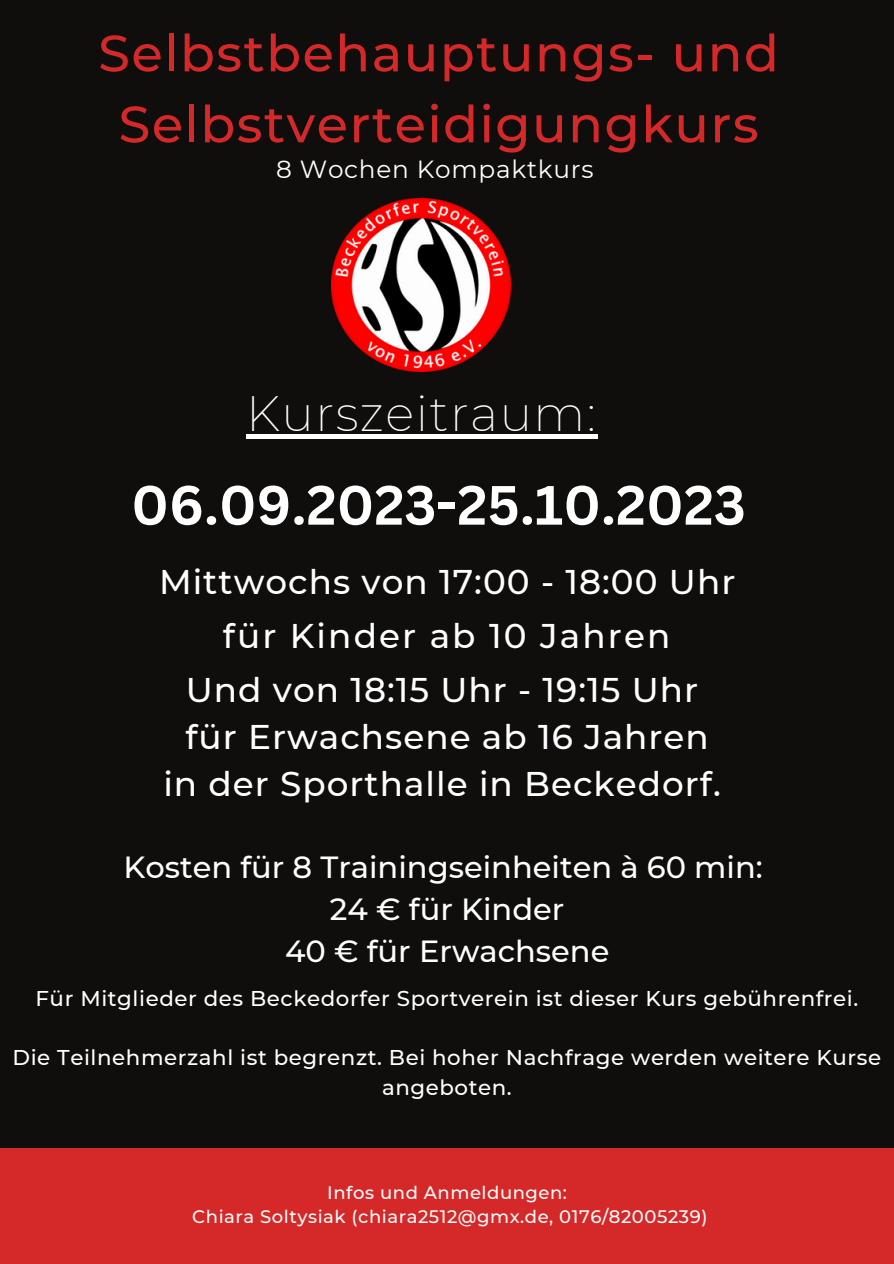
<style>
.page{position:relative;width:894px;height:1264px;background:#fff}
.page>*{position:absolute;margin:0;border:0;box-sizing:border-box;transform-origin:0 0}
.t1{font:700 54px "Canva Sans";color:#fff}
.t2{font:500 51px/70.9px "Montserrat";letter-spacing:.03em;color:#d52929;text-align:center}
.t3{font:200 48.6px "Montserrat";letter-spacing:.03em;color:#fff}
.t4{font:500 34.2px "Montserrat";letter-spacing:.03em;color:#fff}
.t5{font:500 34.2px "Montserrat";letter-spacing:.06em;color:#fff}
.t6{font:500 30.45px "Montserrat";color:#fff}
.t7{font:24.75px "Montserrat";letter-spacing:.03em;color:#fff}
.t8{font:500 21.3px/29.7px "Montserrat";letter-spacing:.025em;color:#fff;text-align:center}
.t9{font:500 18px "Montserrat";letter-spacing:.03em;color:#fcfcfc}
</style>
<div class="page">
<div style="left:0;top:0;width:893px;height:1263px;background:#d52929"></div>
<div style="left:0;top:0;width:893px;height:1148px;background:#0f0e0c"></div>
<div style="left:246px;top:434px;width:351px;height:5px;background:#fff"></div>
<img style="left:331px;top:199px;width:179px;height:172px">
<p class="t2" style="left:98px;top:18px;width:682px">Selbstbehauptungs- und<br>Selbstverteidigungkurs</p>
<p class="t7" style="left:276px;top:154px;width:319px">8 Wochen Kompaktkurs</p>
<p class="t3" style="left:246px;top:384px;width:351px">Kurszeitraum:</p>
<p class="t1" style="left:131px;top:467px;width:616px">06.09.2023-25.10.2023</p>
<p class="t4" style="left:159px;top:560px;width:577px">Mittwochs von 17:00 - 18:00 Uhr</p>
<p class="t5" style="left:223px;top:614px;width:449px">für Kinder ab 10 Jahren</p>
<p class="t4" style="left:186px;top:668px;width:514px">Und von 18:15 Uhr - 19:15 Uhr</p>
<p class="t4" style="left:185px;top:716px;width:525px">für Erwachsene ab 16 Jahren</p>
<p class="t4" style="left:163px;top:763px;width:559px">in der Sporthalle in Beckedorf.</p>
<p class="t6" style="left:123px;top:848px;width:640px">Kosten für 8 Trainingseinheiten à 60 min:</p>
<p class="t6" style="left:330px;top:890px;width:236px">24 € für Kinder</p>
<p class="t6" style="left:285px;top:932px;width:326px">40 € für Erwachsene</p>
<p class="t8" style="left:35px;top:983px;width:824px">Für Mitglieder des Beckedorfer Sportverein ist dieser Kurs gebührenfrei.</p>
<p class="t8" style="left:13px;top:1042px;width:870px">Die Teilnehmerzahl ist begrenzt. Bei hoher Nachfrage werden weitere Kurse angeboten.</p>
<p class="t9" style="left:327px;top:1181px;width:241px">Infos und Anmeldungen:</p>
<p class="t9" style="left:192px;top:1205px;width:516px">Chiara Soltysiak (chiara2512@gmx.de, 0176/82005239)</p>
</div>
